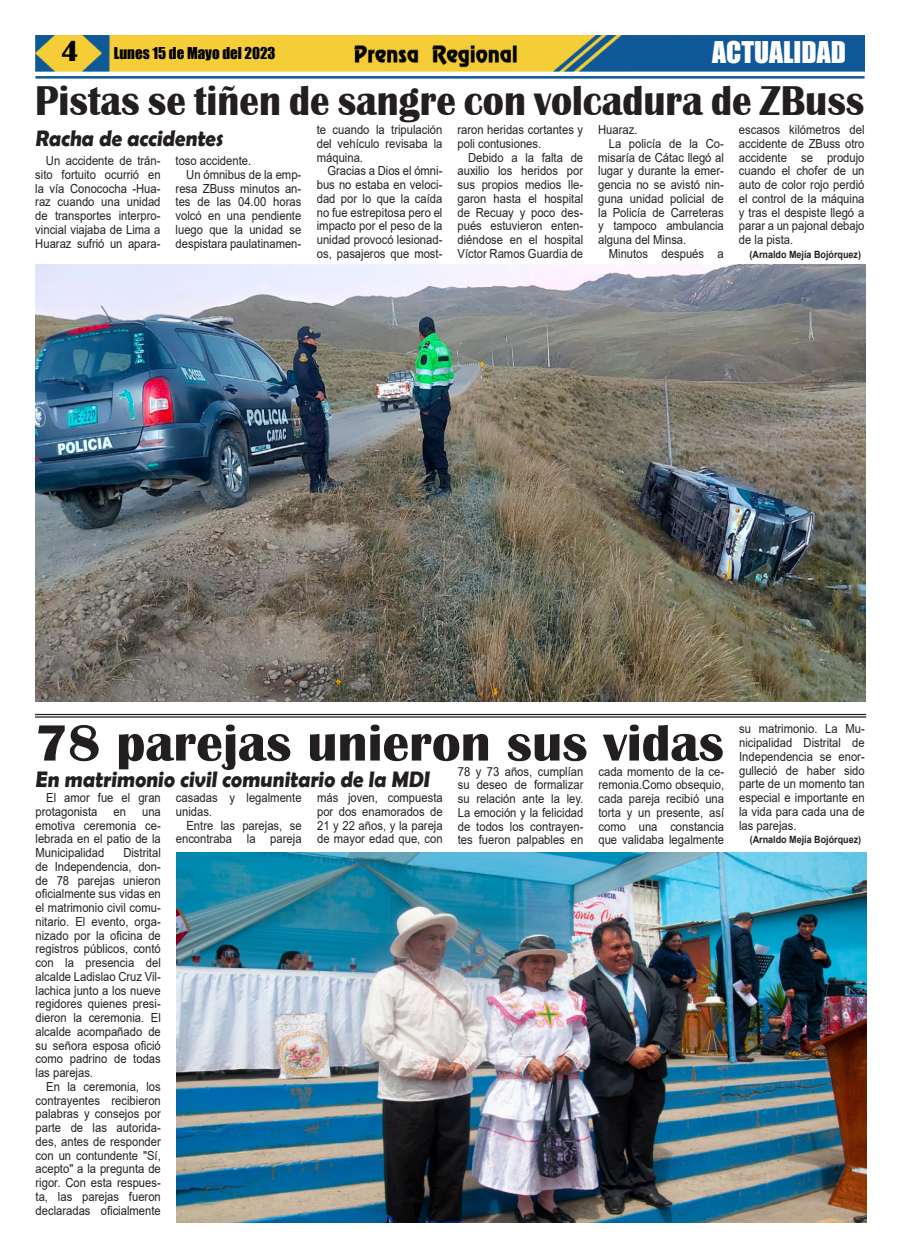
<style>
.page{position:relative;width:900px;height:1258px;background:#fff}
.page>*{position:absolute;margin:0;border:0;box-sizing:border-box;transform-origin:0 0}
.t1{font:700 52.62px "Britannic";color:#231f20}
.t2{font:700 42.88px "Britannic";color:#231f20;scale:.91 1}
.t3{font:27.5px "Impact";color:#fff}
.t4{font:700 22.5px "Berlin Sans FB Demi";color:#231f20;scale:.93 1}
.t5{font:15px "Impact";color:#000}
.t6{font:12.5px/13.8px "Arial";color:#231f20;text-align:justify;scale:.9 1}
.t7{font:700 10px "Arial";color:#231f20;scale:.9 1}
.s1{font-family:"Britannic";font-weight:700;font-size:30px}
</style>
<div class="page">
<img style="left:35px;top:35px;width:830px;height:36px">
<hr style="left:35px;top:76px;width:830px;height:3px;background:#0f5998">
<img style="left:351px;top:41px;width:169px;height:27px">
<img style="left:35px;top:264px;width:831px;height:438px">
<img style="left:176px;top:852px;width:690px;height:370px">
<hr style="left:35px;top:714px;width:831px;height:1px;background:#231f20">
<hr style="left:35px;top:716px;width:831px;height:2px;background:#231f20">
<p class="t5" style="left:61px;top:47px;width:216px"><span class="s1">4</span> Lunes 15 de Mayo del 2023</p>
<h3 class="t3" style="left:712px;top:37px;width:135px">ACTUALIDAD</h3>
<h2 class="t2" style="left:35px;top:78px;width:913px">Pistas se tiñen de sangre con volcadura de ZBuss</h2>
<p class="t6" style="left:35px;top:155px;width:141px;text-indent:11px">Un accidente de trán&shy;sito fortuito ocurrió en la vía Conococha -Hua&shy;raz cuando una unidad de transportes interpro&shy;vincial viajaba de Lima a Huaraz sufrió un apara-</p>
<p class="t6" style="left:176px;top:155px;width:86px">toso accidente.</p>
<p class="t6" style="left:317px;top:124px;width:141px">te cuando la tripulación del vehículo revisaba la máquina.</p>
<p class="t6" style="left:317px;top:165px;width:141px;text-indent:11px">Gracias a Dios el ómni&shy;bus no estaba en veloci&shy;dad por lo que la caída no fue estrepitosa pero el impacto por el peso de la unidad provocó lesionad&shy;os, pasajeros que most-</p>
<p class="t6" style="left:739px;top:124px;width:141px">escasos kilómetros del accidente de ZBuss otro accidente se produjo cuando el chofer de un auto de color rojo perdió el control de la máquina y tras el despiste llegó a parar a un pajonal debajo de la pista.</p>
<p class="t7" style="left:750px;top:251px;width:125px">(Arnaldo Mejía Bojórquez)</p>
<p class="t6" style="left:457px;top:124px;width:141px">raron heridas cortantes y poli contusiones.</p>
<p class="t6" style="left:457px;top:152px;width:141px;text-indent:11px">Debido a la falta de auxilio los heridos por sus propios medios lle&shy;garon hasta el hospital de Recuay y poco des&shy;pués estuvieron enten&shy;diéndose en el hospital Víctor Ramos Guardia de</p>
<p class="t6" style="left:598px;top:124px;width:45px">Huaraz.</p>
<p class="t6" style="left:609px;top:138px;width:129px">La policía de la Co-</p>
<p class="t6" style="left:598px;top:152px;width:141px">misaría de Cátac llegó al</p>
<p class="t6" style="left:598px;top:165px;width:141px">lugar y durante la emer-</p>
<p class="t6" style="left:598px;top:179px;width:141px">gencia no se avistó nin-</p>
<p class="t6" style="left:598px;top:193px;width:141px">guna unidad policial de</p>
<p class="t6" style="left:598px;top:207px;width:141px">la Policía de Carreteras</p>
<p class="t6" style="left:598px;top:220px;width:141px">y tampoco ambulancia</p>
<p class="t6" style="left:598px;top:234px;width:99px">alguna del Minsa.</p>
<p class="t6" style="left:609px;top:248px;width:129px">Minutos después a</p>
<h3 class="t4" style="left:35px;top:128px;width:206px">Racha de accidentes</h3>
<p class="t6" style="left:186px;top:169px;width:129px">Un ómnibus de la emp-</p>
<p class="t6" style="left:176px;top:182px;width:141px">resa ZBuss minutos an-</p>
<p class="t6" style="left:176px;top:196px;width:141px">tes de las 04.00 horas</p>
<p class="t6" style="left:176px;top:210px;width:141px">volcó en una pendiente</p>
<p class="t6" style="left:176px;top:224px;width:141px">luego que la unidad se</p>
<p class="t6" style="left:176px;top:237px;width:141px">despistara paulatinamen-</p>
<h1 class="t1" style="left:36px;top:716px;width:690px">78 parejas unieron sus vidas</h1>
<p class="t6" style="left:36px;top:792px;width:141px;text-indent:11px">El amor fue el gran protagonista</p>
<p class="t6" style="left:458px;top:765px;width:141px">78 y 73 años, cumplían su deseo de formalizar su relación ante la ley.<br>La emoción y la felicidad de todos los contrayen&shy;tes fueron palpables en</p>
<p class="t6" style="left:598px;top:765px;width:141px">cada momento de la ce&shy;remonia.Como obsequio, cada pareja recibió una torta y un presente, así como una constancia que validaba legalmente</p>
<h3 class="t4" style="left:35px;top:769px;width:428px">En matrimonio civil comunitario de la MDI</h3>
<p class="t6" style="left:317px;top:792px;width:141px">más joven, compuesta por dos enamorados de 21 y 22 años, y la pareja de mayor edad que, con</p>
<p class="t6" style="left:176px;top:792px;width:141px">casadas y legalmente unidas.</p>
<p class="t6" style="left:176px;top:820px;width:141px;text-align:right">Entre las parejas, se encontraba la pareja</p>
<p class="t6" style="left:36px;top:806px;width:141px;text-indent:107px">una emotiva ceremonia ce&shy;lebrada en el patio de la Municipalidad</p>
<p class="t6" style="left:114px;top:806px;width:15px">en</p>
<p class="t6" style="left:36px;top:847px;width:141px;text-indent:88px">Distrital de Independencia, don&shy;de 78 parejas unieron oficialmente sus vidas en el matrimonio civil comu&shy;nitario. El evento, orga&shy;nizado por la oficina de registros públicos, contó con la presencia del alcalde Ladislao Cruz Vil&shy;lachica junto a los nueve regidores quienes presi&shy;dieron la ceremonia. El alcalde acompañado de su señora esposa ofició como padrino de todas las parejas.</p>
<p class="t6" style="left:36px;top:1081px;width:141px;text-indent:11px">En la ceremonia, los contrayentes recibieron palabras y consejos por parte de las autorida&shy;des, antes de responder con un contundente "Sí, acepto" a la pregunta de rigor. Con esta respues&shy;ta, las parejas fueron declaradas oficialmente</p>
<p class="t6" style="left:739px;top:723px;width:141px">su matrimonio. La Mu&shy;nicipalidad Distrital de Independencia se enor&shy;gulleció de haber sido parte de un momento tan especial e importante en la vida para cada una de las parejas.</p>
<p class="t7" style="left:750px;top:836px;width:125px">(Arnaldo Mejía Bojórquez)</p>
</div>
